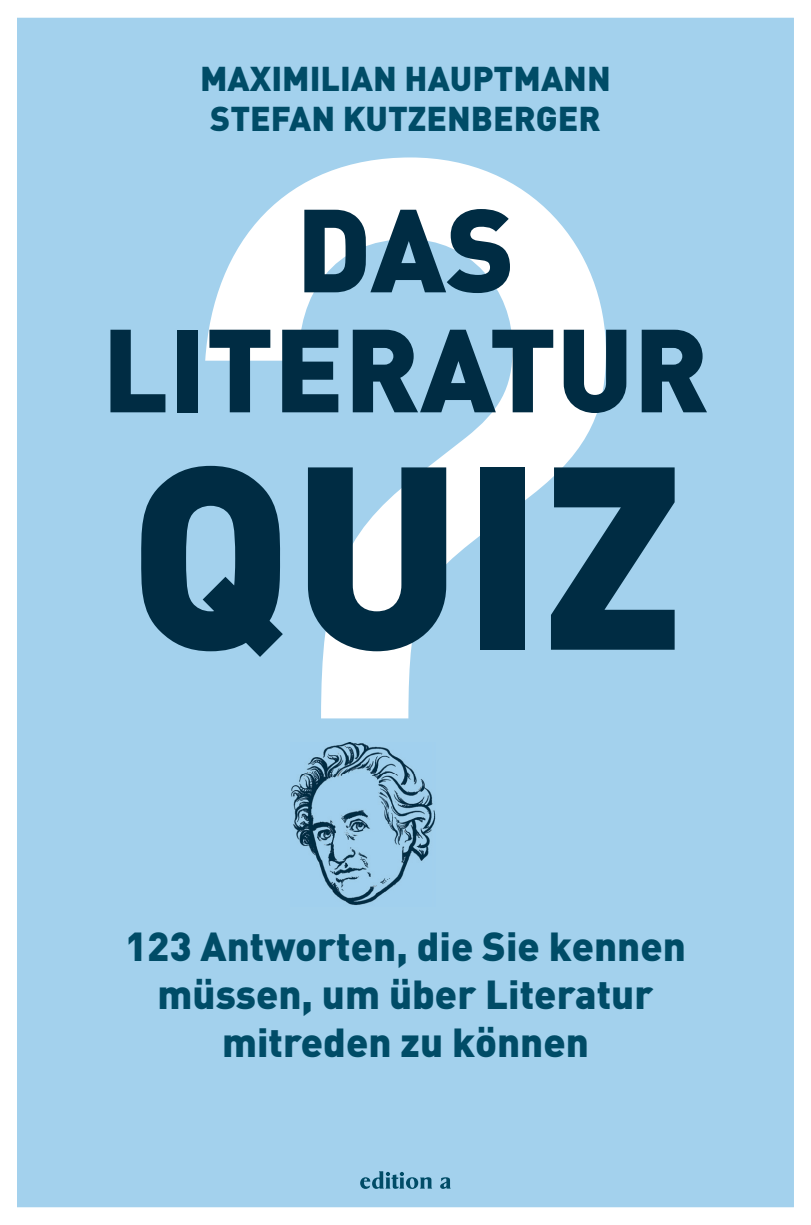
<style>
.page{position:relative;width:811px;height:1225px;background:#fff}
.page>*{position:absolute;margin:0;border:0;box-sizing:border-box;transform-origin:0 0}
.t1{font:300 972px "DIN Neuzeit Grotesk LT Pro";color:#fff}
.t2{font:900 256px "DIN";color:#002c43}
.t3{font:900 116px/120px "DIN";color:#002c43;text-align:center}
.t4{font:900 40px/48px "DIN";color:#004c67;text-align:center}
.t5{font:900 34px/40.8px "DIN";color:#004c67}
</style>
<div class="page">
<div style="left:17px;top:17px;width:777px;height:1191px;background:#a3d1ed"></div>
<div style="left:260px;top:774px;width:216px;height:192px;background:#a3d1ed"></div>
<svg style="left:360px;top:1171px;width:91px;height:17px;background:#69a1bd"></svg>
<img style="left:290px;top:742px;width:145px;height:163px">
<p class="t5" style="left:200px;top:56px;width:412px">MAXIMILIAN HAUPTMANN<br>STEFAN KUTZENBERGER</p>
<h1 class="t1" style="left:153px;top:-42px;width:507px">?</h1>
<h3 class="t3" style="left:102px;top:184px;width:608px">DAS<br>LITERATUR</h3>
<h2 class="t2" style="left:129px;top:386px;width:555px">QUIZ</h2>
<p class="t4" style="left:125px;top:920px;width:562px">123 Antworten, die Sie kennen müssen, um über Literatur mitreden zu können</p>
</div>
